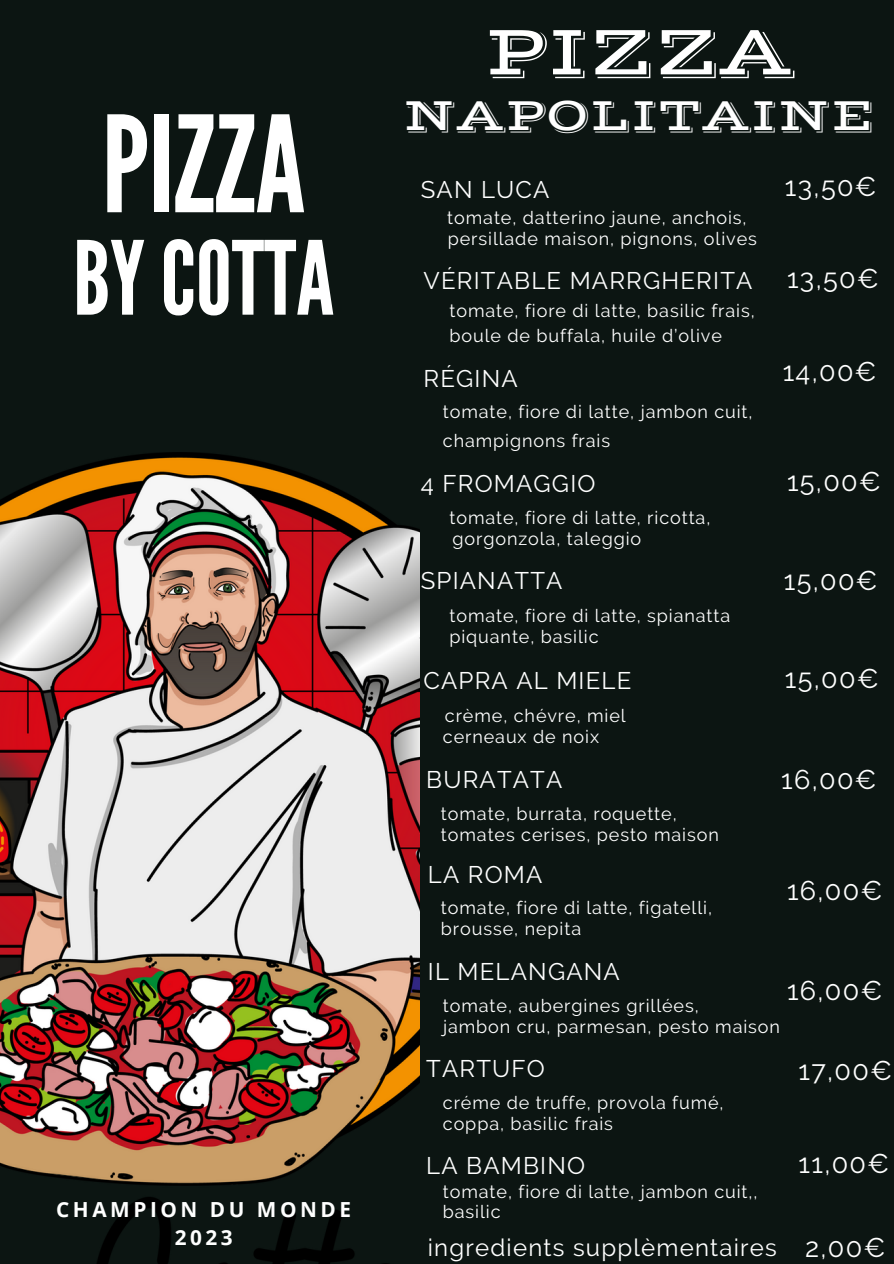
<style>
.page{position:relative;width:894px;height:1264px;background:#fff}
.page>*{position:absolute;margin:0;border:0;box-sizing:border-box;transform-origin:0 0}
.t1{font:133.2px "League Gothic";color:#fff}
.t2{font:101.7px "League Gothic";color:#fff}
.t3{font:72.75px "Vast Shadow";color:#fff}
.t4{font:47.25px "Vast Shadow";color:#fff}
.t5{font:27px "Raleway";letter-spacing:.05em;color:#fff}
.t6{font:24px "Raleway";letter-spacing:.05em;color:#fff}
.t7{font:700 20.7px/28.5px "Open Sans";letter-spacing:.17em;color:#fff;text-align:center}
.t8{font:18px "Raleway";letter-spacing:.05em;color:#fff}
</style>
<div class="page">
<div style="left:0;top:0;width:893px;height:1263px;background:#0c1512"></div>
<img style="left:0;top:452px;width:420px;height:811px">
<h1 class="t1" style="left:102px;top:88px;width:205px">PIZZA</h1>
<h1 class="t2" style="left:73px;top:219px;width:263px">BYCOTTA</h1>
<h4 class="t7" style="left:56px;top:1194px;width:296px">CHAMPION DU MONDE<br>2023</h4>
<h2 class="t3" style="left:484px;top:8px;width:311px">PIZZA</h2>
<h2 class="t4" style="left:403px;top:86px;width:474px">NAPOLITAINE</h2>
<p class="t5" style="left:784px;top:171px;width:93px">13,50€</p>
<h3 class="t6" style="left:420px;top:175px;width:130px">SAN LUCA</h3>
<h4 class="t8" style="left:447px;top:207px;width:301px">tomate, datterino jaune, anchois,</h4>
<h3 class="t8" style="left:447px;top:228px;width:310px">persillade maison, pignons, olives</h3>
<h6 class="t6" style="left:423px;top:267px;width:330px">VÉRITABLE MARRGHERITA</h6>
<p class="t8" style="left:449px;top:300px;width:307px">tomate, fiore di latte, basilic frais,</p>
<p class="t8" style="left:449px;top:325px;width:274px">boule de buffala, huile d’olive</p>
<h4 class="t6" style="left:423px;top:364px;width:96px">RÉGINA</h4>
<p class="t8" style="left:443px;top:401px;width:311px">tomate, fiore di latte, jambon cuit,</p>
<p class="t8" style="left:443px;top:430px;width:169px">champignons frais</p>
<h4 class="t6" style="left:420px;top:469px;width:176px">4 FROMAGGIO</h4>
<p class="t8" style="left:449px;top:507px;width:262px">tomate, fiore di latte, ricotta,</p>
<p class="t8" style="left:452px;top:528px;width:190px">gorgonzola, taleggio</p>
<h4 class="t6" style="left:420px;top:566px;width:143px">SPIANATTA</h4>
<p class="t8" style="left:449px;top:605px;width:282px">tomate, fiore di latte, spianatta</p>
<p class="t8" style="left:449px;top:626px;width:151px">piquante, basilic</p>
<h4 class="t6" style="left:423px;top:666px;width:209px">CAPRA AL MIELE</h4>
<p class="t8" style="left:445px;top:704px;width:182px">crème, chévre, miel</p>
<p class="t8" style="left:443px;top:726px;width:158px">cerneaux de noix</p>
<h4 class="t6" style="left:426px;top:765px;width:138px">BURATATA</h4>
<p class="t5" style="left:781px;top:764px;width:97px">16,00€</p>
<p class="t8" style="left:441px;top:803px;width:237px">tomate, burrata, roquette,</p>
<h4 class="t8" style="left:441px;top:824px;width:279px">tomates cerises, pesto maison</h4>
<p class="t6" style="left:428px;top:860px;width:116px">LA ROMA</p>
<p class="t5" style="left:786px;top:874px;width:97px">16,00€</p>
<h4 class="t8" style="left:441px;top:897px;width:272px">tomate, fiore di latte, figatelli,</h4>
<p class="t8" style="left:441px;top:917px;width:142px">brousse, nepita</p>
<p class="t5" style="left:786px;top:263px;width:93px">13,50€</p>
<h3 class="t5" style="left:782px;top:355px;width:95px">14,00€</h3>
<h4 class="t5" style="left:786px;top:466px;width:95px">15,00€</h4>
<p class="t5" style="left:783px;top:565px;width:95px">15,00€</p>
<p class="t5" style="left:784px;top:662px;width:95px">15,00€</p>
<p class="t6" style="left:428px;top:957px;width:193px">IL MELANGANA</p>
<h5 class="t8" style="left:443px;top:994px;width:257px">tomate, aubergines grillées,</h5>
<h3 class="t8" style="left:443px;top:1016px;width:338px">jambon cru, parmesan, pesto maison</h3>
<h3 class="t6" style="left:426px;top:1054px;width:120px">TARTUFO</h3>
<h3 class="t8" style="left:443px;top:1092px;width:282px">créme de truffe, provola fumé,</h3>
<h3 class="t8" style="left:443px;top:1113px;width:172px">coppa, basilic frais</h3>
<h3 class="t6" style="left:426px;top:1151px;width:160px">LA BAMBINO</h3>
<h3 class="t8" style="left:443px;top:1180px;width:316px">tomate, fiore di latte, jambon cuit,,</h3>
<h3 class="t8" style="left:443px;top:1201px;width:59px">basilic</h3>
<h3 class="t6" style="left:428px;top:1233px;width:350px">ingredients supplèmentaires</h3>
<h3 class="t5" style="left:804px;top:1231px;width:82px">2,00€</h3>
<p class="t5" style="left:786px;top:974px;width:97px">16,00€</p>
<h4 class="t5" style="left:798px;top:1054px;width:95px">17,00€</h4>
<p class="t5" style="left:798px;top:1147px;width:92px">11,00€</p>
</div>
